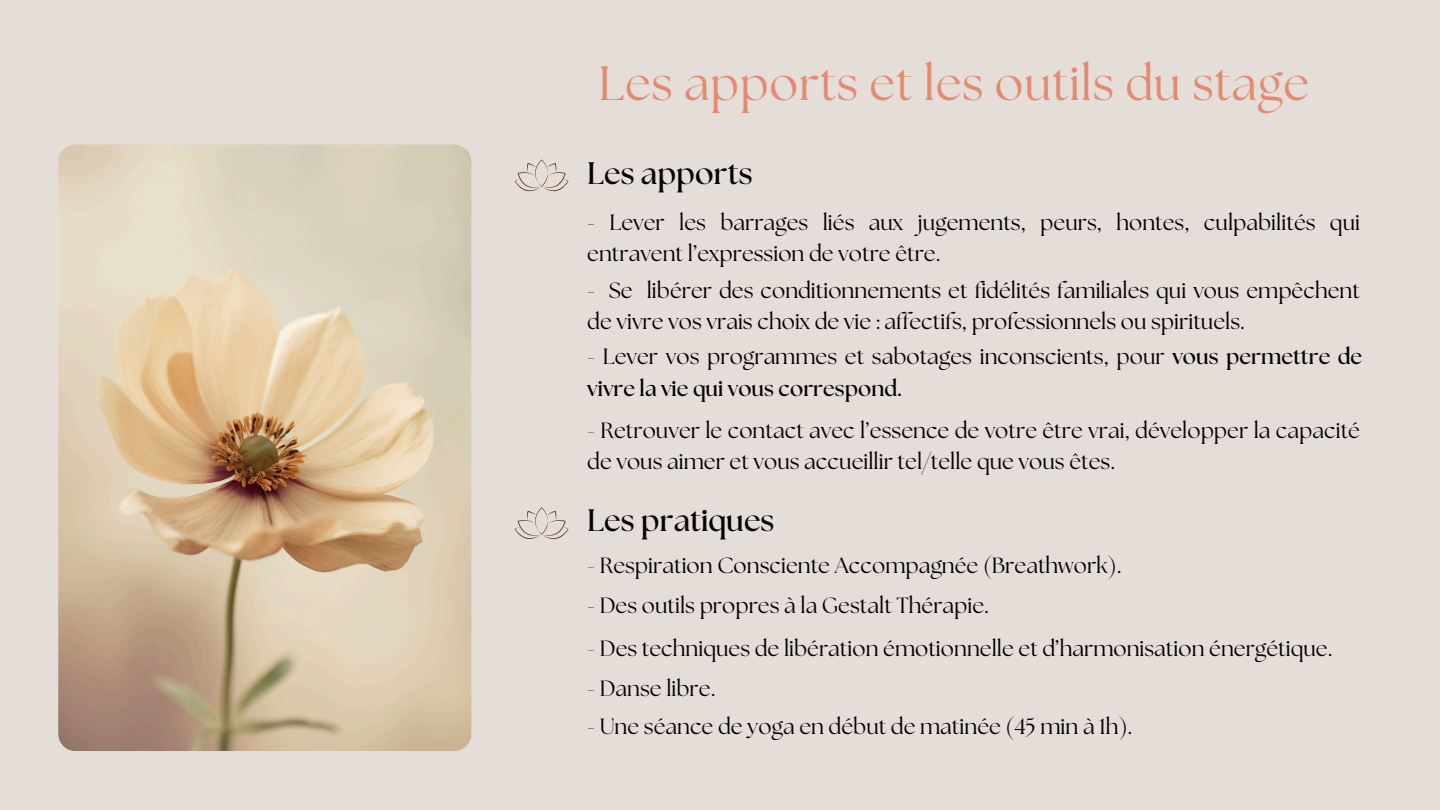
<style>
.page{position:relative;width:1440px;height:810px;background:#e5ddd8}
.page>*{position:absolute;margin:0;border:0;box-sizing:border-box;transform-origin:0 0}
.t1{font:48px "The Seasons";letter-spacing:.015em;color:#e38a71}
.t2{font:700 31px "The Seasons";color:#000}
.t3{font:22px/30.8px "The Seasons";color:#000}
.s1{font-weight:700}
</style>
<div class="page">
<img style="left:58px;top:144px;width:413px;height:607px;border-radius:17px">
<svg style="left:515px;top:159px;width:54px;height:33px"></svg>
<svg style="left:515px;top:507px;width:54px;height:32px"></svg>
<p class="t1" style="left:598px;top:62px;width:712px">Les apports et les outils du stage</p>
<p class="t2" style="left:587px;top:159px;width:167px">Les apports</p>
<h2 class="t3" style="left:587px;top:208px;width:774px"><span class="s1">-</span> Lever les barrages liés aux jugements, peurs, hontes, culpabilités qui entravent l’expression de votre être.</h2>
<p class="t3" style="left:587px;top:277px;width:774px"><span class="s1">-</span> Se libérer des conditionnements et fidélités familiales qui vous empêchent de vivre vos vrais choix de vie : affectifs, professionnels ou spirituels.</p>
<p class="t3" style="left:587px;top:342px;width:777px;line-height:31.5px"><span class="s1">-</span> Lever vos programmes et sabotages inconscients, pour <span class="s1">vous permettre de vivre la vie qui vous correspond.</span></p>
<p class="t3" style="left:587px;top:416px;width:774px">- Retrouver le contact avec l’essence de votre être vrai, développer la capacité de vous aimer et vous accueillir tel/telle que vous êtes.</p>
<p class="t2" style="left:587px;top:506px;width:189px">Les pratiques</p>
<p class="t3" style="left:587px;top:551px;width:536px">- Respiration Consciente Accompagnée (Breathwork).</p>
<p class="t3" style="left:587px;top:591px;width:403px"><span class="s1">-</span> Des outils propres à la Gestalt Thérapie.</p>
<h2 class="t3" style="left:587px;top:635px;width:747px">- Des techniques de libération émotionnelle et d’harmonisation énergétique.</h2>
<p class="t3" style="left:587px;top:674px;width:130px"><span class="s1">-</span> Danse libre.</p>
<p class="t3" style="left:587px;top:712px;width:547px"><span class="s1">-</span> Une séance de yoga en début de matinée (45 min à 1h).</p>
</div>
